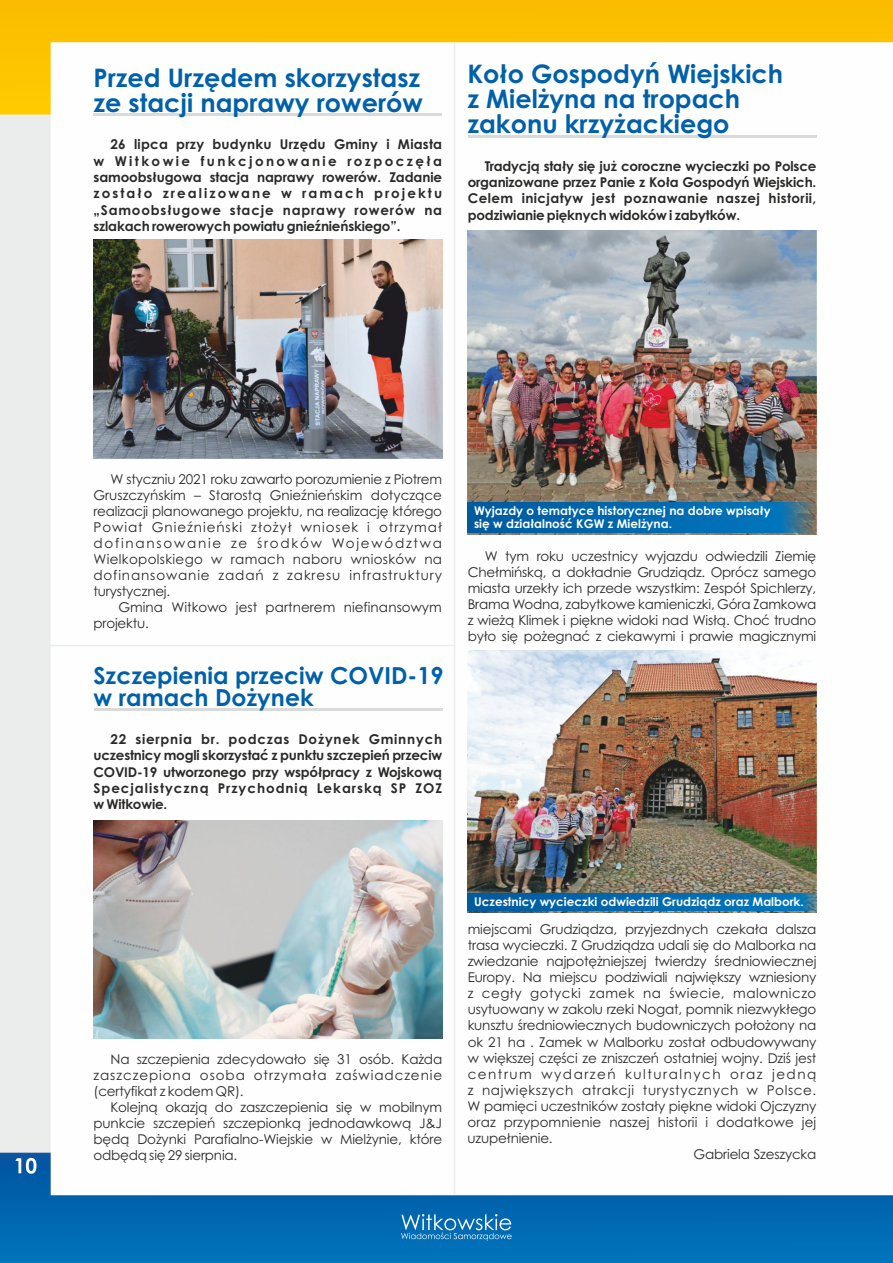
<style>
.page{position:relative;width:893px;height:1263px;background:#fff}
.page>*{position:absolute;margin:0;border:0;box-sizing:border-box;transform-origin:0 0}
.t1{font:700 25.5px/24.8px "Century Gothic";color:#0060aa}
.t2{font:700 23.4px/22.8px "Century Gothic";color:#0060aa}
.t3{font:13.5px/16px "Century Gothic";letter-spacing:-.01em;color:#2b2a29;text-align:justify}
.t4{font:700 13.5px/16.4px "Century Gothic";letter-spacing:-.015em;color:#2b2a29;text-align:justify}
.t5{font:700 12px/13px "Century Gothic";color:#fefefe}
</style>
<div class="page">
<img style="left:0;top:0;width:893px;height:1263px">
<svg style="left:401px;top:1214px;width:111px;height:27px;background:#3287c1"></svg>
<svg style="left:15px;top:1158px;width:21px;height:16px"></svg>
<hr style="left:94px;top:114px;width:348px;height:2px;background:#d9dada">
<img style="left:94px;top:240px;width:348px;height:218px">
<hr style="left:468px;top:135px;width:348px;height:2px;background:#d9dada">
<hr style="left:94px;top:708px;width:349px;height:2px;background:#d9dada">
<img style="left:468px;top:231px;width:349px;height:304px">
<img style="left:468px;top:651px;width:349px;height:261px">
<svg style="left:468px;top:893px;width:348px;height:17px;background:#0269ad"></svg>
<svg style="left:468px;top:502px;width:346px;height:30px;background:#0668aa"></svg>
<hr style="left:454px;top:43px;width:1px;height:1151px;background:#ebecec">
<hr style="left:51px;top:645px;width:403px;height:1px;background:#ebecec">
<img style="left:94px;top:821px;width:348px;height:217px">
<h1 class="t1" style="left:93px;top:68px;width:331px">Przed Urzędem skorzystasz ze stacji naprawy rowerów</h1>
<p class="t4" style="left:93px;top:137px;width:350px;text-indent:17px">26 lipca przy budynku Urzędu Gminy i Miasta w Witkowie funkcjonowanie rozpoczęła samoobsługowa stacja naprawy rowerów. Zadanie zostało zrealizowane w ramach projektu „Samoobsługowe stacje naprawy rowerów na szlakach rowerowych powiatu gnieźnieńskiego”.</p>
<h1 class="t1" style="left:467px;top:64px;width:317px">Koło Gospodyń Wiejskich z Mielżyna na tropach zakonu krzyżackiego</h1>
<p class="t4" style="left:468px;top:159px;width:350px;text-indent:17px">Tradycją stały się już coroczne wycieczki po Polsce organizowane przez Panie z Koła Gospodyń Wiejskich.<br>Celem inicjatyw jest poznawanie naszej historii, podziwianie pięknych widoków i zabytków.</p>
<p class="t3" style="left:93px;top:472px;width:350px;text-indent:17px">W styczniu 2021 roku zawarto porozumienie z Piotrem Gruszczyńskim – Starostą Gnieźnieńskim dotyczące realizacji planowanego projektu, na realizację którego Powiat Gnieźnieński złożył wniosek i otrzymał dofinansowanie ze środków Województwa Wielkopolskiego w ramach naboru wniosków na dofinansowanie zadań z zakresu infrastruktury turystycznej.</p>
<p class="t3" style="left:94px;top:601px;width:350px;text-indent:25px">Gmina Witkowo jest partnerem niefinansowym projektu.</p>
<h2 class="t2" style="left:93px;top:666px;width:352px">Szczepienia przeciw COVID-19 w ramach Dożynek</h2>
<p class="t4" style="left:93px;top:732px;width:350px;text-indent:17px">22 sierpnia br. podczas Dożynek Gminnych uczestnicy mogli skorzystać z punktu szczepień przeciw COVID-19 utworzonego przy współpracy z Wojskową Specjalistyczną Przychodnią Lekarską SP ZOZ w Witkowie.</p>
<p class="t5" style="left:474px;top:505px;width:298px">Wyjazdy o tematyce historycznej na dobre wpisały się w działalność KGW z Mielżyna.</p>
<p class="t3" style="left:468px;top:549px;width:350px;text-indent:17px">W tym roku uczestnicy wyjazdu odwiedzili Ziemię Chełmińską, a dokładnie Grudziądz. Oprócz samego miasta urzekły ich przede wszystkim: Zespół Spichlerzy, Brama Wodna, zabytkowe kamieniczki, Góra Zamkowa z wieżą Klimek i piękne widoki nad Wisłą. Choć trudno było się pożegnać z ciekawymi i prawie magicznymi</p>
<p class="t3" style="left:94px;top:1052px;width:350px;text-indent:17px">Na szczepienia zdecydowało się 31 osób. Każda zaszczepiona osoba otrzymała zaświadczenie (certyfikat z kodem QR).</p>
<p class="t3" style="left:93px;top:1100px;width:350px;text-indent:17px">Kolejną okazją do zaszczepienia się w mobilnym punkcie szczepień szczepionką jednodawkową J&amp;J będą Dożynki Parafialno-Wiejskie w Mielżynie, które odbędą się 29 sierpnia.</p>
<p class="t5" style="left:474px;top:896px;width:331px">Uczestnicy wycieczki odwiedzili Grudziądz oraz Malbork.</p>
<p class="t3" style="left:468px;top:922px;width:350px">miejscami Grudziądza, przyjezdnych czekała dalsza trasa wycieczki. Z Grudziądza udali się do Malborka na zwiedzanie najpotężniejszej twierdzy średniowiecznej Europy. Na miejscu podziwiali największy wzniesiony z cegły gotycki zamek na świecie, malowniczo usytuowany w zakolu rzeki Nogat, pomnik niezwykłego kunsztu średniowiecznych budowniczych położony na ok 21 ha . Zamek w Malborku został odbudowywany w większej części ze zniszczeń ostatniej wojny. Dziś jest centrum wydarzeń kulturalnych oraz jedną z największych atrakcji turystycznych w Polsce.<br>W pamięci uczestników zostały piękne widoki Ojczyzny oraz przypomnienie naszej historii i dodatkowe jej uzupełnienie.</p>
<p class="t3" style="left:694px;top:1147px;width:124px">Gabriela Szeszycka</p>
</div>
